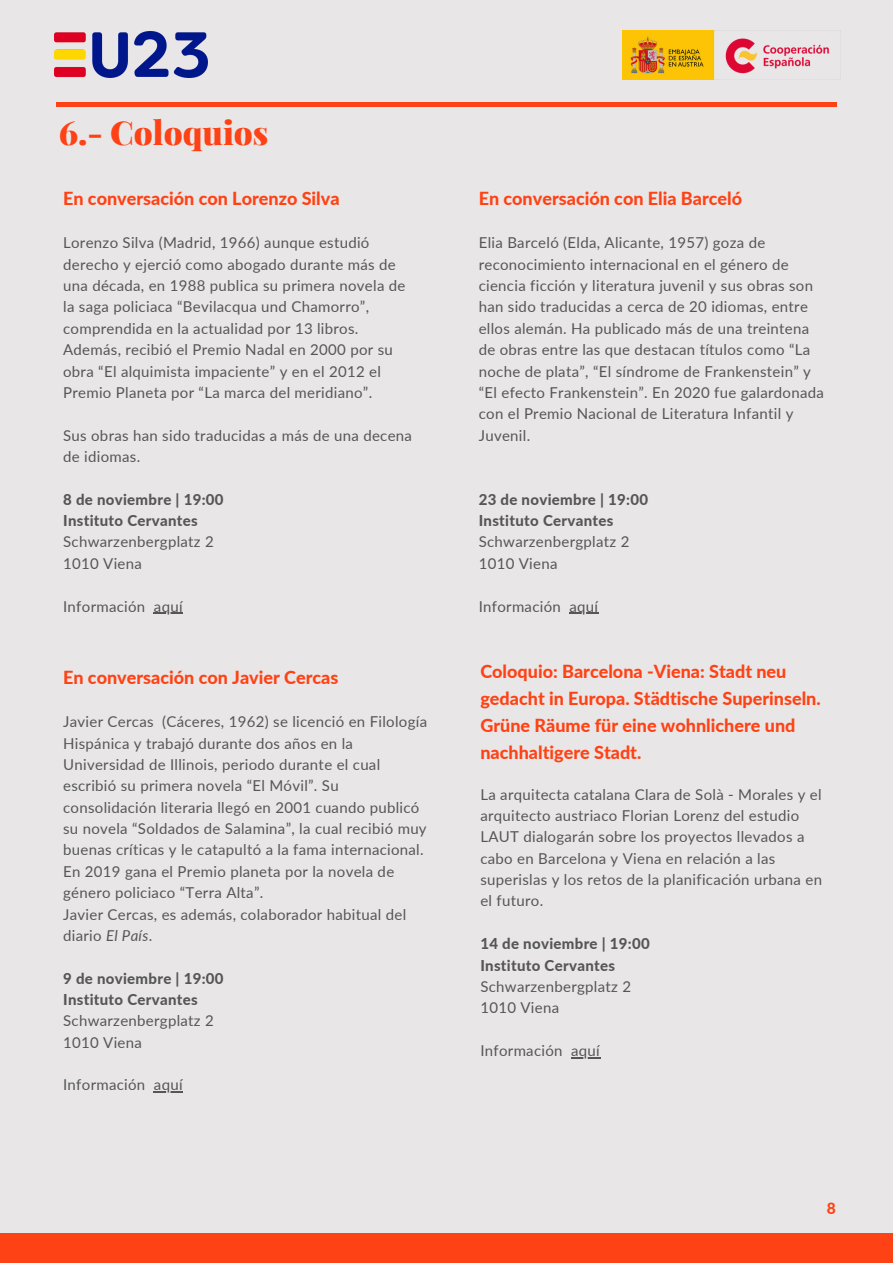
<style>
.page{position:relative;width:893px;height:1264px;background:#fff}
.page>*{position:absolute;margin:0;border:0;box-sizing:border-box;transform-origin:0 0}
.t1{font:900 33px "Playfair Display";color:#ff4215}
.t2{font:800 18px/27px "Lato";color:#ff4215}
.t3{font:800 15.6px "Lato";color:#ff4215}
.t4{font:15px/21.3px "Lato";letter-spacing:.02em;color:#565656}
.t5{font:800 15px "Lato";letter-spacing:.02em;color:#565656}
.s1{font-style:italic}
</style>
<div class="page">
<div style="left:0;top:0;width:892px;height:1262px;background:#e8e6e6"></div>
<div style="left:0;top:1233px;width:892px;height:29px;background:#ff4215"></div>
<hr style="left:56px;top:102px;width:780px;height:4px;background:#ff4215">
<img style="left:622px;top:30px;width:207px;height:50px">
<hr style="left:154px;top:612px;width:29px;height:2px;background:#565656">
<img style="left:55px;top:32px;width:153px;height:46px">
<svg style="left:154px;top:1091px;width:29px;height:1px"></svg>
<hr style="left:569px;top:612px;width:29px;height:2px;background:#565656">
<svg style="left:571px;top:1057px;width:29px;height:1px"></svg>
<p class="t1" style="left:59px;top:110px;width:211px">6.- Coloquios</p>
<p class="t2" style="left:63px;top:184px;width:278px">En conversación con Lorenzo Silva</p>
<p class="t4" style="left:63px;top:232px;width:344px">Lorenzo Silva (Madrid, 1966) aunque estudió derecho y ejerció como abogado durante más de una década, en 1988 publica su primera novela de la saga policiaca “Bevilacqua und Chamorro”, comprendida en la actualidad por 13 libros.<br>Además, recibió el Premio Nadal en 2000 por su obra “El alquimista impaciente” y en el 2012 el Premio Planeta por “La marca del meridiano”.</p>
<p class="t4" style="left:63px;top:424px;width:350px">Sus obras han sido traducidas a más de una decena de idiomas.</p>
<p class="t5" style="left:63px;top:490px;width:162px">8 de noviembre | 19:00</p>
<p class="t5" style="left:63px;top:511px;width:136px">Instituto Cervantes</p>
<p class="t4" style="left:63px;top:531px;width:152px">Schwarzenbergplatz 2</p>
<p class="t4" style="left:63px;top:552px;width:80px">1010 Viena</p>
<p class="t4" style="left:63px;top:595px;width:121px">Información aquí</p>
<p class="t2" style="left:63px;top:663px;width:277px">En conversación con Javier Cercas</p>
<p class="t4" style="left:63px;top:710px;width:365px">Javier Cercas (Cáceres, 1962) se licenció en Filología Hispánica y trabajó durante dos años en la Universidad de Illinois, periodo durante el cual escribió su primera novela “El Móvil”. Su consolidación literaria llegó en 2001 cuando publicó su novela “Soldados de Salamina”, la cual recibió muy buenas críticas y le catapultó a la fama internacional.<br>En 2019 gana el Premio planeta por la novela de género policiaco “Terra Alta”.</p>
<p class="t4" style="left:63px;top:903px;width:344px">Javier Cercas, es además, colaborador habitual del diario <span class="s1">El País</span>.</p>
<p class="t5" style="left:63px;top:968px;width:162px">9 de noviembre | 19:00</p>
<p class="t5" style="left:63px;top:990px;width:136px">Instituto Cervantes</p>
<p class="t4" style="left:63px;top:1009px;width:152px">Schwarzenbergplatz 2</p>
<p class="t4" style="left:63px;top:1031px;width:80px">1010 Viena</p>
<p class="t4" style="left:63px;top:1073px;width:121px">Información aquí</p>
<p class="t2" style="left:478px;top:184px;width:265px">En conversación con Elia Barceló</p>
<p class="t4" style="left:478px;top:232px;width:346px">Elia Barceló (Elda, Alicante, 1957) goza de reconocimiento internacional en el género de ciencia ficción y literatura juvenil y sus obras son han sido traducidas a cerca de 20 idiomas, entre ellos alemán. Ha publicado más de una treintena de obras entre las que destacan títulos como “La noche de plata”, “El síndrome de Frankenstein” y “El efecto Frankenstein”. En 2020 fue galardonada con el Premio Nacional de Literatura Infantil y Juvenil.</p>
<p class="t5" style="left:478px;top:490px;width:171px">23 de noviembre | 19:00</p>
<p class="t5" style="left:478px;top:511px;width:136px">Instituto Cervantes</p>
<p class="t4" style="left:478px;top:531px;width:152px">Schwarzenbergplatz 2</p>
<p class="t4" style="left:478px;top:552px;width:80px">1010 Viena</p>
<p class="t4" style="left:478px;top:595px;width:121px">Información aquí</p>
<p class="t2" style="left:480px;top:657px;width:342px">Coloquio: Barcelona -Viena: Stadt neu gedacht in Europa. Städtische Superinseln.<br>Grüne Räume für eine wohnlichere und nachhaltigere Stadt.</p>
<p class="t4" style="left:480px;top:783px;width:343px">La arquitecta catalana Clara de Solà - Morales y el arquitecto austriaco Florian Lorenz del estudio LAUT dialogarán sobre los proyectos llevados a cabo en Barcelona y Viena en relación a las superislas y los retos de la planificación urbana en el futuro.</p>
<p class="t5" style="left:480px;top:934px;width:171px">14 de noviembre | 19:00</p>
<p class="t5" style="left:480px;top:955px;width:136px">Instituto Cervantes</p>
<p class="t4" style="left:480px;top:975px;width:152px">Schwarzenbergplatz 2</p>
<p class="t4" style="left:480px;top:996px;width:80px">1010 Viena</p>
<p class="t4" style="left:480px;top:1039px;width:121px">Información aquí</p>
<p class="t3" style="left:826px;top:1198px;width:11px">8</p>
</div>
